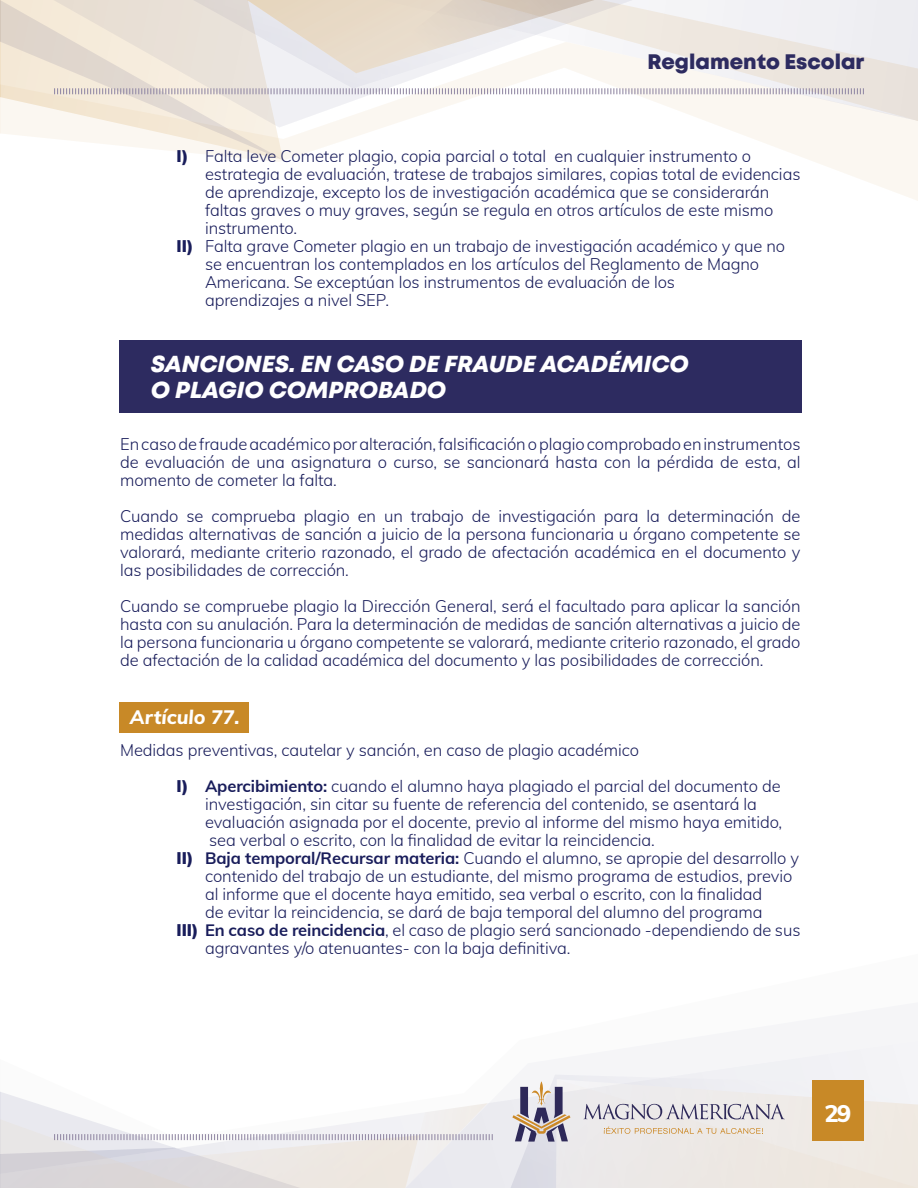
<style>
.page{position:relative;width:918px;height:1188px;background:#fff}
.page>*{position:absolute;margin:0;border:0;box-sizing:border-box;transform-origin:0 0}
.t1{font:800 24px "Muli";color:#fff}
.t2{font:italic 800 23.1px/25.7px "Mont";color:#fff}
.t3{font:800 21px "Mont";color:#2d2b60}
.t4{font:italic 800 19.5px "Muli";color:#fff}
.t5{font:300 16.5px/18px "Muli";letter-spacing:-.005em;color:#191d5b;text-align:justify}
.s1{font-weight:900}
.s2{font-weight:700}
</style>
<div class="page">
<svg style="left:267px;top:121px;width:651px;height:80px"></svg>
<svg style="left:723px;top:0;width:195px;height:121px"></svg>
<svg style="left:283px;top:95px;width:440px;height:33px"></svg>
<svg style="left:0;top:0;width:283px;height:160px"></svg>
<svg style="left:493px;top:1041px;width:425px;height:147px;fill:#f5f5f7"></svg>
<div style="left:511px;top:1075px;width:407px;height:113px;background:#f0f1f4"></div>
<svg style="left:0;top:1092px;width:493px;height:96px"></svg>
<svg style="left:53px;top:0;width:812px;height:95px"></svg>
<svg style="left:512px;top:1079px;width:406px;height:109px;background:#e2d9d1"></svg>
<div style="left:120px;top:340px;width:682px;height:73px;background:#2d2b60"></div>
<div style="left:119px;top:702px;width:130px;height:31px;background:#c88927"></div>
<p class="t3" style="left:648px;top:48px;width:218px">Reglamento Escolar</p>
<p class="t5" style="left:177px;top:146px;width:576px"><span class="s1">I)</span> Falta leve Cometer plagio, copia parcial o total en cualquier instrumento o</p>
<p class="t5" style="left:205px;top:164px;width:597px">estrategia de evaluación, tratese de trabajos similares, copias total de evidencias</p>
<p class="t5" style="left:205px;top:182px;width:566px">de aprendizaje, excepto los de investigación académica que se considerará n</p>
<p class="t5" style="left:205px;top:200px;width:570px">faltas graves o muy graves, segú n se regula en otros artículos de este mismo</p>
<p class="t5" style="left:205px;top:218px;width:94px">instrumento.</p>
<p class="t5" style="left:177px;top:236px;width:610px"><span class="s1">II)</span> Falta grave Cometer plagio en un trabajo de investigación académico y que no</p>
<p class="t5" style="left:205px;top:254px;width:556px">se encuentran los contemplados en los artículos del Reglamento de Magno</p>
<p class="t5" style="left:205px;top:272px;width:472px">Americana. Se exceptúan los instrumentos de evaluación de los</p>
<p class="t5" style="left:205px;top:290px;width:186px">aprendizajes a nivel SEP.</p>
<h2 class="t2" style="left:151px;top:352px;width:539px">SANCIONES. EN CASO DE FRAUDE ACADÉMICO<br>O PLAGIO COMPROBADO</h2>
<p class="t5" style="left:120px;top:434px;width:682px">En caso de fraude académico por alteración, falsificación o plagio comprobado en instrumentos de evaluación de una asignatura o curso, se sancionará hasta con la pérdida de esta, al momento de cometer la falta.</p>
<p class="t5" style="left:120px;top:506px;width:682px">Cuando se comprueba plagio en un trabajo de investigación para la determinación de medidas alternativas de sanción a juicio de la persona funcionaria u órgano competente se valorará, mediante criterio razonado, el grado de afectación académica en el documento y las posibilidades de corrección.</p>
<p class="t5" style="left:120px;top:596px;width:682px">Cuando se compruebe plagio la Dirección General, será el facultado para aplicar la sanción hasta con su anulación. Para la determinación de medidas de sanción alternativas a juicio de la persona funcionaria u órgano competente se valorará, mediante criterio razonado, el grado de afectación de la calidad académica del documento y las posibilidades de corrección.</p>
<p class="t4" style="left:130px;top:702px;width:111px">Artículo 77.</p>
<p class="t5" style="left:120px;top:740px;width:520px">Medidas preventivas, cautelar y sanción, en caso de plagio académico</p>
<p class="t5" style="left:177px;top:776px;width:606px"><span class="s1">I)</span> <span class="s2">Apercibimiento:</span> cuando el alumno haya plagiado el parcial del documento de</p>
<p class="t5" style="left:205px;top:794px;width:553px">investigación, sin citar su fuente de referencia del contenido, se asentará la</p>
<p class="t5" style="left:205px;top:812px;width:579px">evaluación asignada por el docente, previo al informe del mismo haya emitido,</p>
<p class="t5" style="left:209px;top:830px;width:447px">sea verbal o escrito, con la finalidad de evitar la reincidencia.</p>
<p class="t5" style="left:177px;top:848px;width:624px"><span class="s1">II)</span> <span class="s2">Baja temporal/Recursar materia:</span> Cuando el alumno, se apropie del desarrollo y</p>
<p class="t5" style="left:205px;top:866px;width:589px">contenido del trabajo de un estudiante, del mismo programa de estudios, previo</p>
<p class="t5" style="left:205px;top:884px;width:559px">al informe que el docente haya emitido, sea verbal o escrito, con la finalidad</p>
<p class="t5" style="left:205px;top:902px;width:559px">de evitar la reincidencia, se dará de baja temporal del alumno del programa</p>
<p class="t5" style="left:177px;top:920px;width:625px"><span class="s1">III)</span> <span class="s2">En caso de reincidencia</span>, el caso de plagio será sancionado -dependiendo de sus</p>
<p class="t5" style="left:205px;top:938px;width:367px">agravantes y/o atenuantes- con la baja definitiva.</p>
<h1 class="t1" style="left:824px;top:1096px;width:28px">29</h1>
</div>
